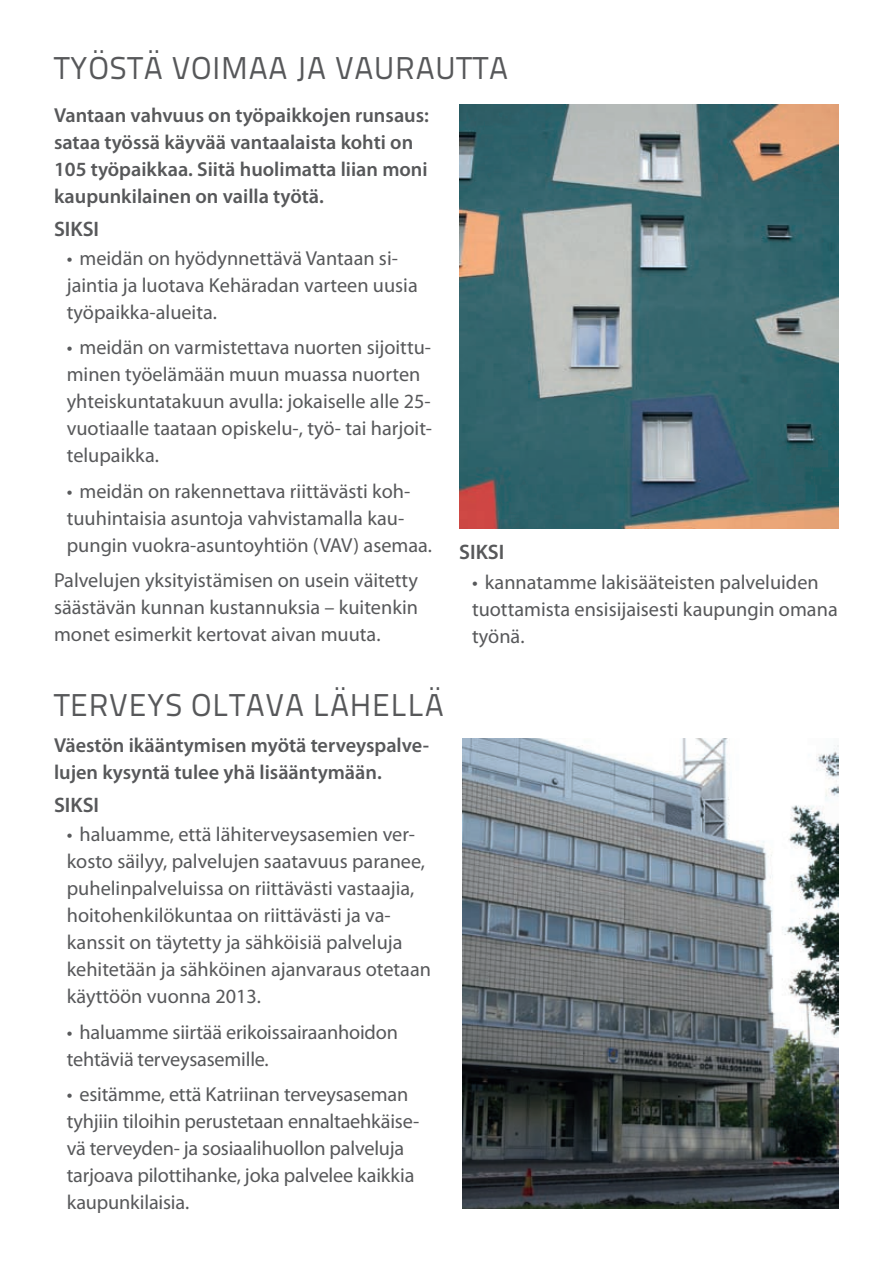
<style>
.page{position:relative;width:893px;height:1263px;background:#fff}
.page>*{position:absolute;margin:0;border:0;box-sizing:border-box;transform-origin:0 0}
.t1{font:31.5px "Titillium Text 22 L";letter-spacing:.025em;color:#57585a}
.t2{font:600 21px "Myriad Pro";color:#57585a}
.t3{font:20.25px/27px "Myriad Pro";color:#57585a}
.t4{font:600 20.25px/27px "Myriad Pro";color:#57585a}
</style>
<div class="page">
<img style="left:459px;top:105px;width:380px;height:424px">
<img style="left:462px;top:738px;width:377px;height:471px">
<h1 class="t1" style="left:54px;top:45px;width:456px">TYÖSTÄ VOIMAA JA VAURAUTTA</h1>
<p class="t4" style="left:54px;top:102px;width:377px">Vantaan vahvuus on työpaikkojen runsaus: sataa työssä käyvää vantaalaista kohti on 105 työpaikkaa. Siitä huolimatta liian moni kaupunkilainen on vailla työtä.</p>
<p class="t2" style="left:54px;top:215px;width:47px">SIKSI</p>
<p class="t3" style="left:67px;top:244px;width:352px">• meidän on hyödynnettävä Vantaan si&shy;jaintia ja luotava Kehäradan varteen uusia työpaikka-alueita.</p>
<p class="t3" style="left:67px;top:334px;width:367px">• meidän on varmistettava nuorten sijoittu&shy;minen työelämään muun muassa nuorten yhteiskuntatakuun avulla: jokaiselle alle 25- vuotiaalle taataan opiskelu-, työ- tai harjoit&shy;telupaikka.</p>
<p class="t3" style="left:67px;top:477px;width:367px">• meidän on rakennettava riittävästi koh&shy;tuuhintaisia asuntoja vahvistamalla kau&shy;pungin vuokra-asuntoyhtiön (VAV) asemaa.</p>
<p class="t3" style="left:54px;top:567px;width:366px;text-align:justify">Palvelujen yksityistämisen on usein väitetty säästävän kunnan kustannuksia – kuitenkin monet esimerkit kertovat aivan muuta.</p>
<p class="t2" style="left:459px;top:539px;width:47px">SIKSI</p>
<p class="t3" style="left:472px;top:568px;width:367px">• kannatamme lakisääteisten palveluiden tuottamista ensisijaisesti kaupungin omana työnä.</p>
<h1 class="t1" style="left:54px;top:681px;width:391px">TERVEYS OLTAVA LÄHELLÄ</h1>
<p class="t4" style="left:54px;top:732px;width:377px">Väestön ikääntymisen myötä terveyspalve&shy;lujen kysyntä tulee yhä lisääntymään.</p>
<p class="t2" style="left:54px;top:791px;width:47px">SIKSI</p>
<p class="t3" style="left:67px;top:820px;width:366px">• haluamme, että lähiterveysasemien ver&shy;kosto säilyy, palvelujen saatavuus paranee, puhelinpalveluissa on riittävästi vastaajia, hoitohenkilökuntaa on riittävästi ja va&shy;kanssit on täytetty ja sähköisiä palveluja kehitetään ja sähköinen ajanvaraus otetaan käyttöön vuonna 2013.</p>
<p class="t3" style="left:67px;top:1018px;width:333px">• haluamme siirtää erikoissairaanhoidon tehtäviä terveysasemille.</p>
<p class="t3" style="left:67px;top:1080px;width:354px">• esitämme, että Katriinan terveysaseman tyhjiin tiloihin perustetaan ennaltaehkäise&shy;vä terveyden- ja sosiaalihuollon palveluja tarjoava pilottihanke, joka palvelee kaikkia kaupunkilaisia.</p>
</div>
